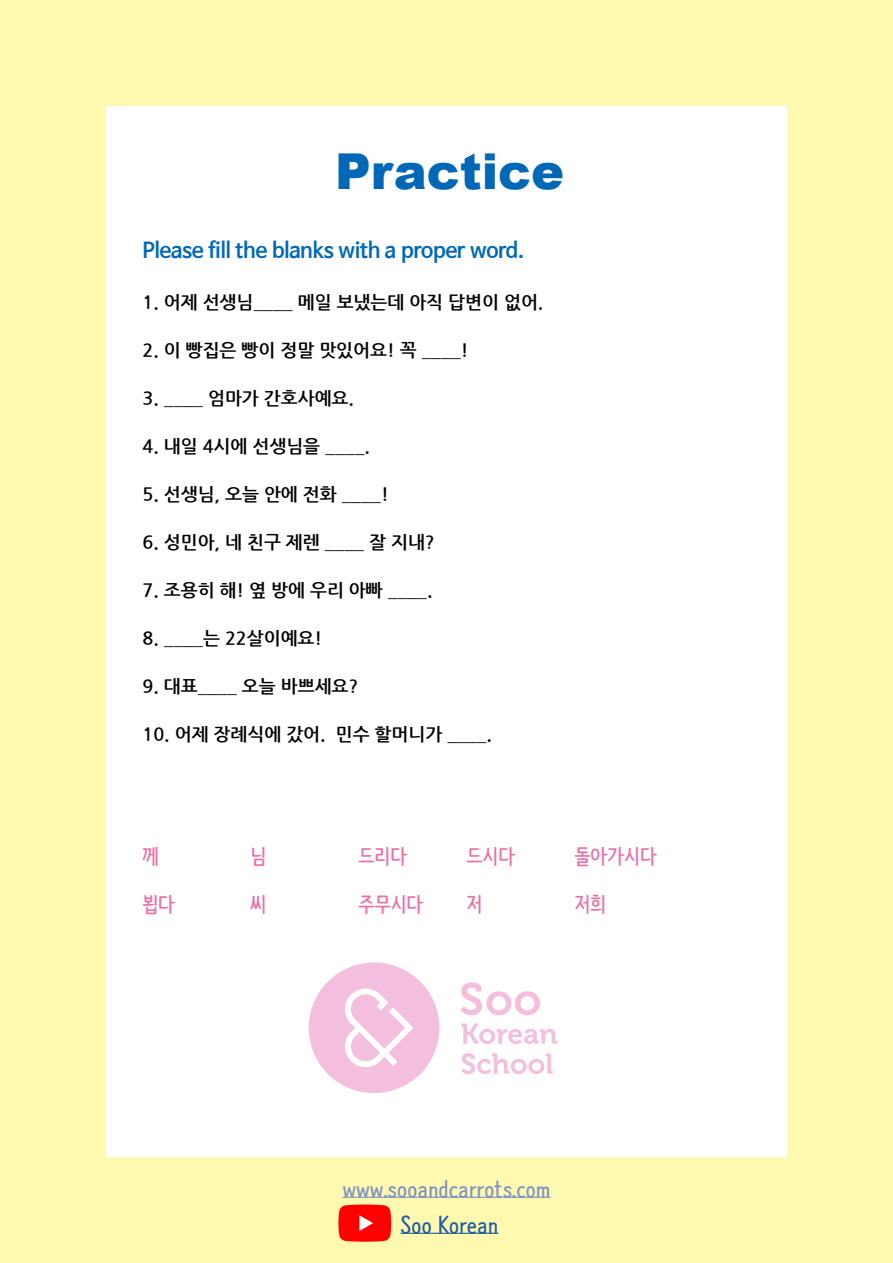
<style>
.page{position:relative;width:893px;height:1263px;background:#fff9b0}
.page>*{position:absolute;margin:0;border:0;box-sizing:border-box;transform-origin:0 0}
.t1{font:900 49.5px "Arial";color:#0068b7}
.t2{font:700 22.5px "Nanum Barunpen";color:#7f92c3}
.t3{font:700 22.5px "Nanum Barunpen";color:#225da1}
.t4{font:700 21px "Nanum Barun Gothic";color:#0068b7}
.t5{font:700 21px "Nanum Barunpen";color:#eb6ea5}
.t6{font:700 18px "Nanum Gothic";color:#000}
.s1{font-weight:400}
</style>
<div class="page">
<div style="left:106px;top:106px;width:681px;height:1051px;background:#fff"></div>
<hr style="left:342px;top:1197px;width:209px;height:1px;background:#7f92c3">
<hr style="left:400px;top:1233px;width:98px;height:1px;background:#225da1">
<svg style="left:338px;top:1204px;width:53px;height:38px;background:#ff221c"></svg>
<svg style="left:309px;top:962px;width:130px;height:131px"></svg>
<svg style="left:461px;top:982px;width:79px;height:33px"></svg>
<svg style="left:461px;top:1023px;width:96px;height:21px"></svg>
<svg style="left:461px;top:1053px;width:92px;height:21px"></svg>
<h1 class="t1" style="left:335px;top:136px;width:231px">Practice</h1>
<p class="t4" style="left:142px;top:240px;width:384px">Please fill the blanks with a proper word.</p>
<p class="t6" style="left:142px;top:294px;width:402px">1. 어제 선생님<span class="s1">____</span> 메일 보냈는데 아직 답변이 없어.</p>
<p class="t6" style="left:142px;top:342px;width:328px">2. 이 빵집은 빵이 정말 맛있어요! 꼭 <span class="s1">____</span>!</p>
<p class="t6" style="left:142px;top:390px;width:213px">3. <span class="s1">____</span> 엄마가 간호사예요.</p>
<p class="t6" style="left:142px;top:438px;width:229px">4. 내일 4시에 선생님을 <span class="s1">____</span>.</p>
<p class="t6" style="left:142px;top:486px;width:248px">5. 선생님, 오늘 안에 전화 <span class="s1">____</span>!</p>
<p class="t6" style="left:142px;top:534px;width:294px">6. 성민아, 네 친구 제렌 <span class="s1">____</span> 잘 지내?</p>
<p class="t6" style="left:142px;top:582px;width:292px">7. 조용히 해! 옆 방에 우리 아빠 <span class="s1">____</span>.</p>
<p class="t6" style="left:142px;top:630px;width:181px">8. <span class="s1">____</span>는 22살이예요!</p>
<p class="t6" style="left:142px;top:678px;width:217px">9. 대표<span class="s1">____</span> 오늘 바쁘세요?</p>
<p class="t6" style="left:142px;top:726px;width:351px">10. 어제 장례식에 갔어. 민수 할머니가 <span class="s1">____</span>.</p>
<p class="t5" style="left:142px;top:842px;width:18px">께</p>
<p class="t5" style="left:250px;top:842px;width:17px">님</p>
<p class="t5" style="left:358px;top:842px;width:50px">드리다</p>
<p class="t5" style="left:466px;top:842px;width:50px">드시다</p>
<p class="t5" style="left:574px;top:842px;width:84px">돌아가시다</p>
<p class="t5" style="left:142px;top:890px;width:34px">뵙다</p>
<p class="t5" style="left:250px;top:890px;width:17px">씨</p>
<p class="t5" style="left:358px;top:890px;width:66px">주무시다</p>
<p class="t5" style="left:466px;top:890px;width:17px">저</p>
<p class="t5" style="left:574px;top:890px;width:33px">저희</p>
<p class="t2" style="left:342px;top:1174px;width:210px">www.sooandcarrots.com</p>
<p class="t3" style="left:400px;top:1210px;width:99px">Soo Korean</p>
</div>
